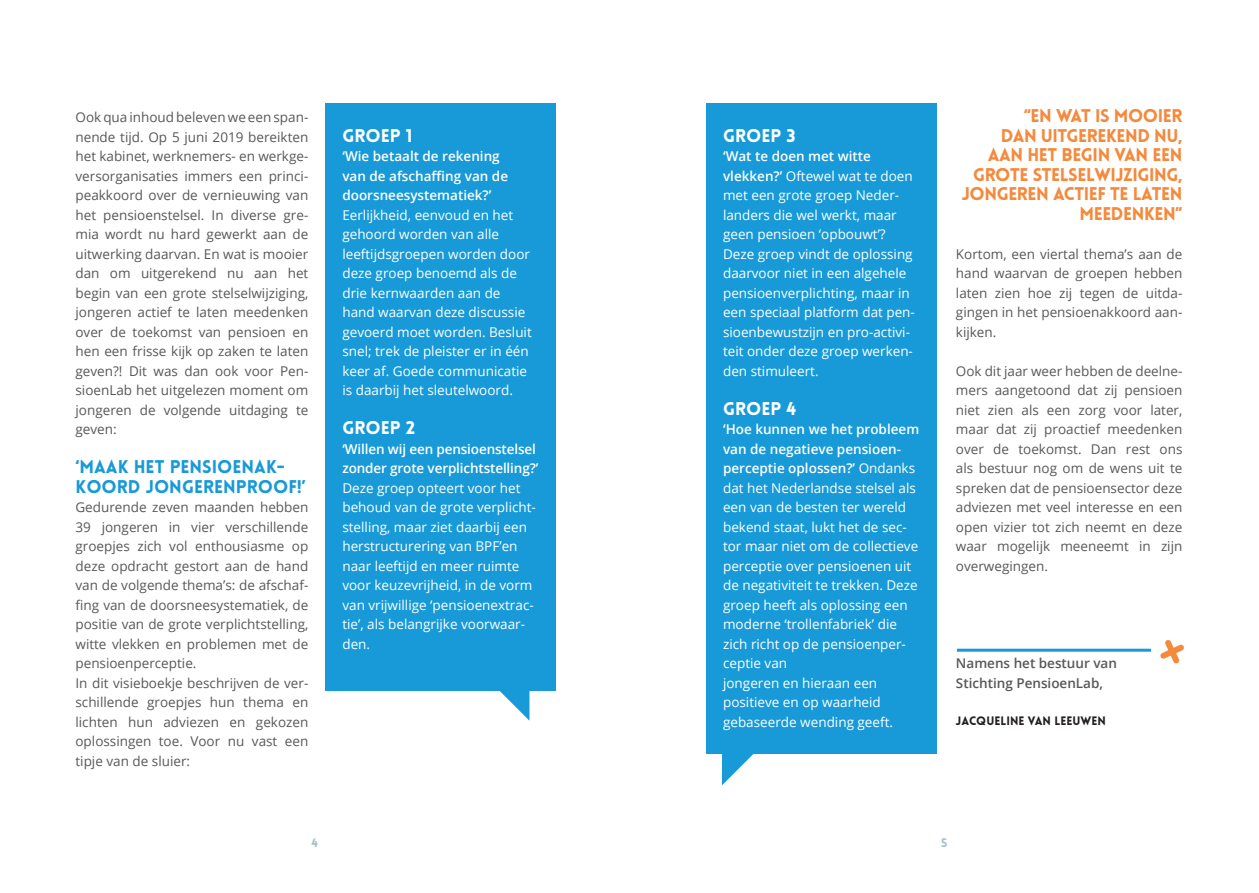
<style>
.page{position:relative;width:1259px;height:893px;background:#fff}
.page>*{position:absolute;margin:0;border:0;box-sizing:border-box;transform-origin:0 0}
.quote{font:900 18px/19.5px "Lovelo";letter-spacing:-.025em;color:#f5893c;text-align:right}
.kop_3_lovelo{font:900 18px/19.5px "Lovelo";color:#179ad7}
.kop_3_lovelo-2{font:900 18px "Lovelo";color:#fff}
.broodtekst{font:13.5px/19.5px "Open Sans";color:#57585a;text-align:justify}
.broodtekst-2{font:13.5px/19.5px "Open Sans";color:#fff}
.broodtekst-3{font:600 13.5px/19.5px "Open Sans";color:#57585a}
.kop_3_lovelo-3{font:900 12px "Lovelo";color:#231f20}
.t1{font:900 12px "Lovelo";color:#a4c2c9}
.s1{font-weight:600}
</style>
<div class="page">
<div style="left:325px;top:103px;width:231px;height:588px;background:#179ad7"></div>
<div style="left:706px;top:103px;width:230px;height:650px;background:#179ad7"></div>
<svg style="left:500px;top:691px;width:29px;height:29px"></svg>
<svg style="left:722px;top:753px;width:36px;height:32px"></svg>
<hr style="left:957px;top:649px;width:194px;height:3px;background:#179ad7">
<svg style="left:1160px;top:640px;width:24px;height:24px"></svg>
<p class="broodtekst" style="left:75px;top:107px;width:234px">Ook qua inhoud beleven we een span&shy;nende tijd. Op 5 juni 2019 bereikten het kabinet, werknemers- en werkge&shy;versorganisaties immers een princi&shy;peakkoord over de vernieuwing van het pensioenstelsel. In diverse gre&shy;mia wordt nu hard gewerkt aan de uitwerking daarvan. En wat is mooier dan om uitgerekend nu aan het begin van een grote stelselwijziging, jongeren actief te laten meedenken over de toekomst van pensioen en hen een frisse kijk op zaken te laten geven?! Dit was dan ook voor Pen-</p>
<p class="broodtekst" style="left:75px;top:380px;width:234px">sioenLab het uitgelezen moment om jongeren de volgende uitdaging te geven:</p>
<p class="kop_3_lovelo" style="left:75px;top:457px;width:232px">‘MAAK HET PENSIOENAK-<br>KOORD JONGERENPROOF!’</p>
<p class="broodtekst" style="left:75px;top:497px;width:234px">Gedurende zeven maanden hebben 39 jongeren in vier verschillende groepjes zich vol enthousiasme op deze opdracht gestort aan de hand van de volgende thema’s: de afschaf&shy;fing van de doorsneesystematiek, de positie van de grote verplichtstelling, witte vlekken en problemen met de pensioenperceptie.</p>
<p class="broodtekst" style="left:75px;top:673px;width:234px">In dit visieboekje beschrijven de ver&shy;schillende groepjes hun thema en lichten hun adviezen en gekozen oplossingen toe. Voor nu vast een tipje van de sluier:</p>
<p class="kop_3_lovelo-2" style="left:342px;top:124px;width:72px">GROEP 1</p>
<p class="broodtekst-2" style="left:342px;top:146px;width:191px"><span class="s1">‘Wie betaalt de rekening<br>van de afschaffing van de doorsneesystematiek?’<br></span>Eerlijkheid, eenvoud en het gehoord worden van alle leeftijdsgroepen worden door deze groep benoemd als de drie kernwaarden aan de hand waarvan deze discussie gevoerd moet worden. Besluit snel; trek de pleister er in één keer af. Goede communicatie is daarbij het sleutelwoord.</p>
<p class="kop_3_lovelo-2" style="left:342px;top:417px;width:74px">GROEP 2</p>
<p class="broodtekst-2" style="left:342px;top:439px;width:197px"><span class="s1">‘Willen wij een pensioenstelsel zonder grote verplichtstelling?’<br></span>Deze groep opteert voor het behoud van de grote verplicht&shy;stelling, maar ziet daarbij een herstructurering van BPF’en naar leeftijd en meer ruimte voor keuzevrijheid, in de vorm van vrijwillige ‘pensioenextrac&shy;tie’, als belangrijke voorwaar&shy;den.</p>
<p class="kop_3_lovelo-2" style="left:723px;top:124px;width:74px">GROEP 3</p>
<p class="broodtekst-2" style="left:723px;top:146px;width:193px"><span class="s1">‘Wat te doen met witte vlekken?’</span> Oftewel wat te doen met een grote groep Neder&shy;landers die wel werkt, maar geen pensioen ‘opbouwt’?<br>Deze groep vindt de oplossing daarvoor niet in een algehele pensioenverplichting, maar in een speciaal platform dat pen&shy;sioenbewustzijn en pro-activi&shy;teit onder deze groep werken&shy;den stimuleert.</p>
<p class="kop_3_lovelo-2" style="left:723px;top:397px;width:75px">GROEP 4</p>
<p class="broodtekst-2" style="left:723px;top:419px;width:198px"><span class="s1">‘Hoe kunnen we het probleem van de negatieve pensioen&shy;perceptie oplossen?’</span> Ondanks dat het Nederlandse stelsel als een van de besten ter wereld bekend staat, lukt het de sec&shy;tor maar niet om de collectieve perceptie over pensioenen uit de negativiteit te trekken. Deze groep heeft als oplossing een moderne ‘trollenfabriek’ die zich richt op de pensioenper&shy;ceptie van<br>jongeren en hieraan een positieve en op waarheid gebaseerde wending geeft.</p>
<p class="quote" style="left:961px;top:106px;width:222px">“EN WAT IS MOOIER<br>DAN UITGEREKEND NU,<br>AAN HET BEGIN VAN EEN<br>GROTE STELSELWIJZIGING,<br>JONGEREN ACTIEF TE LATEN<br>MEEDENKEN”</p>
<p class="broodtekst" style="left:956px;top:244px;width:228px">Kortom, een viertal thema’s aan de hand waarvan de groepen hebben laten zien hoe zij tegen de uitda&shy;gingen in het pensioenakkoord aan&shy;kijken.</p>
<p class="broodtekst" style="left:956px;top:361px;width:228px">Ook dit jaar weer hebben de deelne&shy;mers aangetoond dat zij pensioen niet zien als een zorg voor later, maar dat zij proactief meedenken over de toekomst. Dan rest ons als bestuur nog om de wens uit te spreken dat de pensioensector deze adviezen met veel interesse en een open vizier tot zich neemt en deze waar mogelijk meeneemt in zijn overwegingen.</p>
<p class="broodtekst-3" style="left:956px;top:653px;width:163px">Namens het bestuur van<br>Stichting PensioenLab,</p>
<p class="kop_3_lovelo-3" style="left:956px;top:714px;width:151px">JACQUELINE VAN LEEUWEN</p>
<p class="t1" style="left:311px;top:835px;width:8px">4</p>
<p class="t1" style="left:941px;top:835px;width:8px">5</p>
</div>
